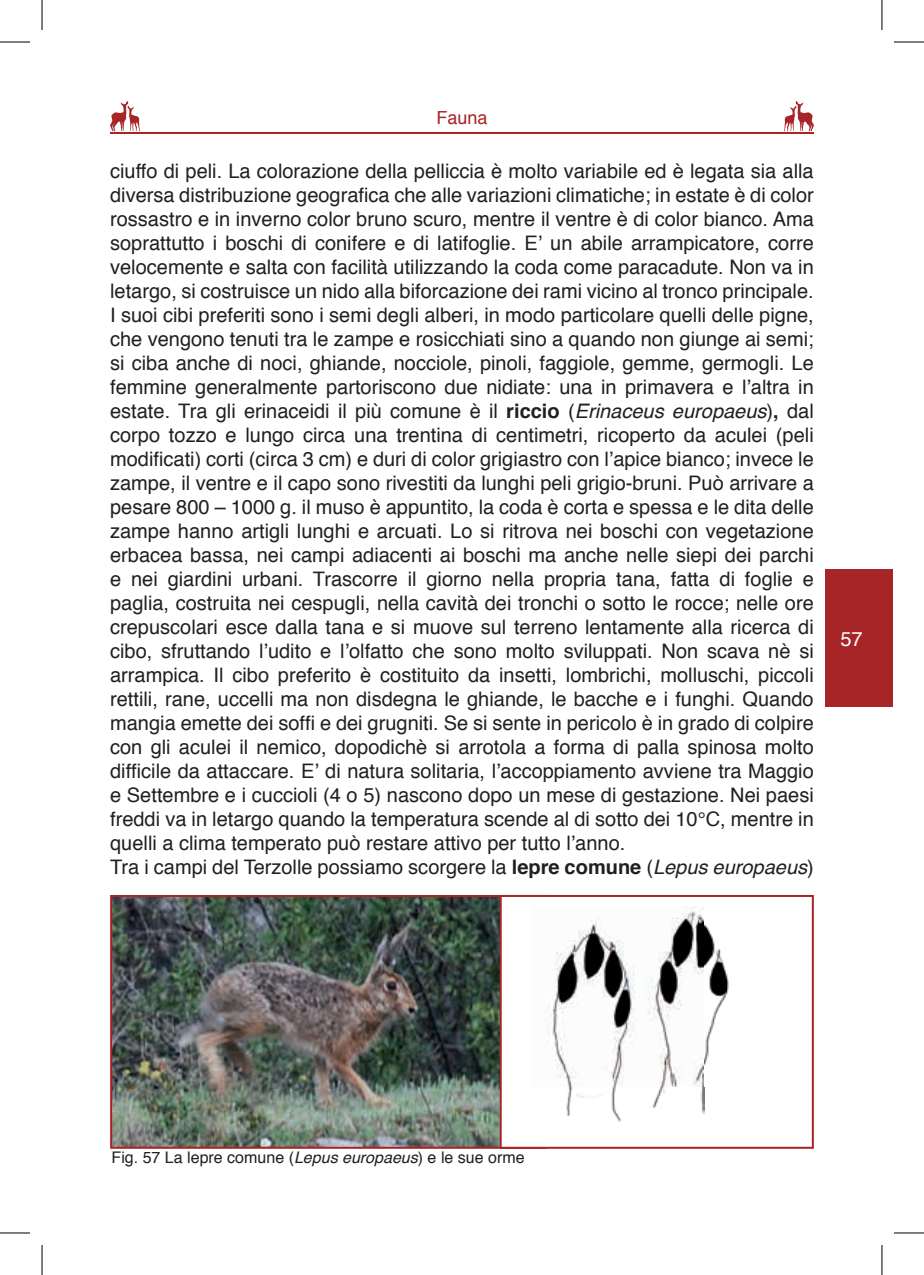
<style>
.page{position:relative;width:924px;height:1275px;background:#fff}
.page>*{position:absolute;margin:0;border:0;box-sizing:border-box;transform-origin:0 0}
.t1{font:20px/24px "Helvetica";color:#231f20}
.t2{font:20px "Helvetica";color:#fff}
.t3{font:18px "Helvetica";color:#a72427}
.t4{font:16px "Helvetica";color:#231f20}
.s1{font-weight:700}
.s2{font-style:italic}
</style>
<div class="page">
<img style="left:110px;top:895px;width:389px;height:253px">
<svg style="left:499px;top:895px;width:314px;height:253px"></svg>
<hr style="left:110px;top:133px;width:703px;height:1px;background:#a72427">
<div style="left:825px;top:569px;width:67px;height:137px;background:#a72427"></div>
<svg style="left:784px;top:101px;width:29px;height:30px"></svg>
<svg style="left:110px;top:101px;width:30px;height:30px"></svg>
<hr style="left:0;top:42px;width:30px;height:1px;background:#000">
<hr style="left:893px;top:42px;width:30px;height:1px;background:#000">
<hr style="left:0;top:1232px;width:30px;height:1px;background:#000">
<hr style="left:893px;top:1232px;width:30px;height:1px;background:#000">
<hr style="left:42px;top:0;width:1px;height:30px;background:#000">
<hr style="left:42px;top:1245px;width:1px;height:30px;background:#000">
<hr style="left:881px;top:0;width:1px;height:30px;background:#000">
<hr style="left:881px;top:1245px;width:1px;height:30px;background:#000">
<p class="t3" style="left:436px;top:103px;width:53px">Fauna</p>
<p class="t1" style="left:110px;top:160px;width:705px">ciuffo di peli. La colorazione della pelliccia è molto variabile ed è legata sia alla diversa distribuzione geografica che alle variazioni climatiche; in estate è di color rossastro e in inverno color bruno scuro, mentre il ventre è di color bianco. Ama soprattutto i boschi di conifere e di latifoglie. E’ un abile arrampicatore, corre velocemente e salta con facilità utilizzando la coda come paracadute. Non va in letargo, si costruisce un nido alla biforcazione dei rami vicino al tronco principale.<br>I suoi cibi preferiti sono i semi degli alberi, in modo particolare quelli delle pigne, che vengono tenuti tra le zampe e rosicchiati sino a quando non giunge ai semi; si ciba anche di noci, ghiande, nocciole, pinoli, faggiole, gemme, germogli. Le femmine generalmente partoriscono due nidiate: una in primavera e l’altra in estate. Tra gli erinaceidi il più comune è il <span class="s1">riccio</span> (<span class="s2">Erinaceus europaeus</span>)<span class="s1">,</span> dal corpo tozzo e lungo circa una trentina di centimetri, ricoperto da aculei (peli modificati) corti (circa 3 cm) e duri di color grigiastro con l’apice bianco; invece le zampe, il ventre e il capo sono rivestiti da lunghi peli grigio-bruni. Può arrivare a pesare 800 – 1000 g. il muso è appuntito, la coda è corta e spessa e le dita delle zampe hanno artigli lunghi e arcuati. Lo si ritrova nei boschi con vegetazione erbacea bassa, nei campi adiacenti ai boschi ma anche nelle siepi dei parchi e nei giardini urbani. Trascorre il giorno nella propria tana, fatta di foglie e paglia, costruita nei cespugli, nella cavità dei tronchi o sotto le rocce; nelle ore crepuscolari esce dalla tana e si muove sul terreno lentamente alla ricerca di cibo, sfruttando l’udito e l’olfatto che sono molto sviluppati. Non scava nè si arrampica. Il cibo preferito è costituito da insetti, lombrichi, molluschi, piccoli rettili, rane, uccelli ma non disdegna le ghiande, le bacche e i funghi. Quando mangia emette dei soffi e dei grugniti. Se si sente in pericolo è in grado di colpire con gli aculei il nemico, dopodichè si arrotola a forma di palla spinosa molto difficile da attaccare. E’ di natura solitaria, l’accoppiamento avviene tra Maggio e Settembre e i cuccioli (4 o 5) nascono dopo un mese di gestazione. Nei paesi freddi va in letargo quando la temperatura scende al di sotto dei 10°C, mentre in quelli a clima temperato può restare attivo per tutto l’anno.<br>Tra i campi del Terzolle possiamo scorgere la <span class="s1">lepre comune</span> (<span class="s2">Lepus europaeus</span>)</p>
<p class="t2" style="left:840px;top:623px;width:24px">57</p>
<p class="t4" style="left:111px;top:1145px;width:414px">Fig. 57 La lepre comune (<span class="s2">Lepus europaeus</span>) e le sue orme</p>
</div>
